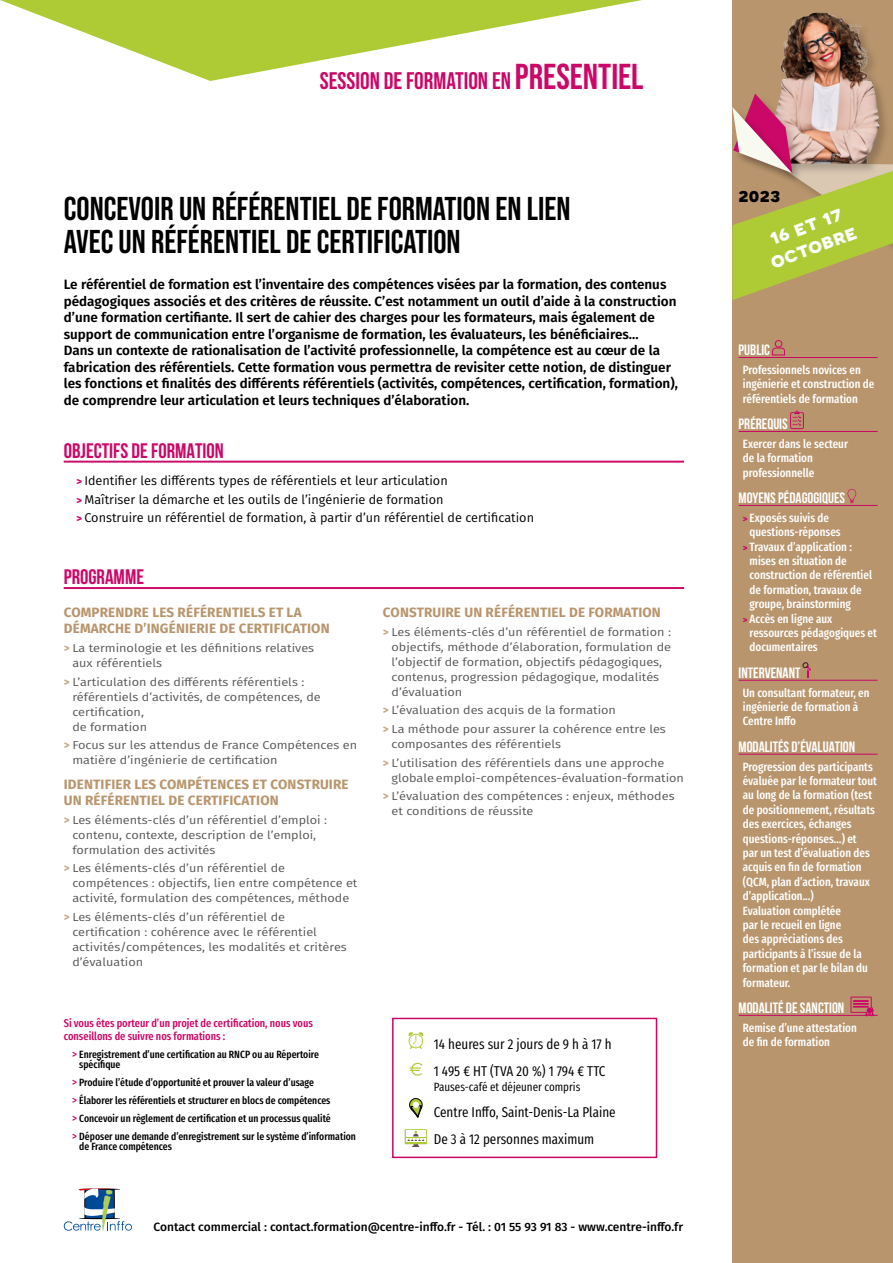
<style>
.page{position:relative;width:893px;height:1263px;background:#fff}
.page>*{position:absolute;margin:0;border:0;box-sizing:border-box;transform-origin:0 0}
.t1{font:33px/33px "Bebas Neue";color:#000}
.t2{font:24px "Bebas Neue";color:#cb0767}
.t3{font:700 21px "Bebas Neue";color:#cb0767}
.t4{font:700 21px/22.5px "Novecentosanswide";color:#fff;text-align:center}
.t5{font:700 19.5px "Novecentosanswide";color:#000}
.t6{font:700 15px "Bebas Neue";color:#fff}
.t7{font:14.25px/26.5px "Fira Sans Compressed";color:#000}
.t8{font:600 13.5px/16.5px "Fira Sans";color:#000}
.t9{font:700 13.5px/16.2px "Fira Sans";letter-spacing:.01em;color:#b8956d}
.t10{font:12.75px/18.6px "Fira Sans";color:#000}
.t11{font:500 12px/14.4px "Fira Sans Compressed";color:#fff}
.t12{font:500 12px "Fira Sans";color:#000}
.t13{font:12px "Fira Sans Compressed";color:#000}
.t14{font:11.55px/15px "Fira Sans";color:#575756;scale:1.11 1}
.t15{font:500 11.25px/13.5px "Fira Sans Compressed";color:#cb0767}
.t16{font:500 10.5px/17.7px "Fira Sans Compressed";color:#000}
.s1{font-size:36px}
.s2{font-weight:800;font-size:10.5px;color:#cb0767}
.s3{font-family:"Fira Sans Compressed";font-weight:800;color:#c5a988}
.s4{font-size:11.25px;color:#cb0767}
.s5{font-family:"Fira Sans";font-weight:800;font-size:9px;color:#cb0767}
</style>
<div class="page">
<div style="left:732px;top:0;width:161px;height:1263px;background:#b8956d"></div>
<hr style="left:64px;top:587px;width:620px;height:1px;background:#cb0767">
<hr style="left:64px;top:588px;width:620px;height:1px;background:#cb0767">
<hr style="left:64px;top:461px;width:620px;height:1px;background:#cb0767">
<hr style="left:64px;top:462px;width:620px;height:1px;background:#cb0767">
<hr style="left:739px;top:357px;width:139px;height:1px;background:#cb0767">
<hr style="left:739px;top:431px;width:139px;height:1px;background:#cb0767">
<hr style="left:739px;top:505px;width:139px;height:1px;background:#cb0767">
<hr style="left:739px;top:680px;width:139px;height:1px;background:#cb0767">
<hr style="left:739px;top:754px;width:139px;height:1px;background:#cb0767">
<hr style="left:739px;top:1015px;width:139px;height:1px;background:#cb0767">
<svg style="left:772px;top:348px;width:13px;height:7px"></svg>
<div style="left:775px;top:340px;width:7px;height:7px;border:1px solid #cb0767;border-radius:50%"></div>
<svg style="left:790px;top:410px;width:14px;height:19px"></svg>
<svg style="left:847px;top:489px;width:9px;height:14px"></svg>
<svg style="left:802px;top:662px;width:10px;height:16px"></svg>
<svg style="left:851px;top:997px;width:23px;height:19px"></svg>
<svg style="left:64px;top:1188px;width:68px;height:43px"></svg>
<svg style="left:0;top:0;width:642px;height:81px"></svg>
<div style="left:392px;top:1018px;width:265px;height:140px;border:2px solid #cb0767"></div>
<svg style="left:408px;top:1032px;width:16px;height:17px"></svg>
<svg style="left:409px;top:1063px;width:13px;height:13px"></svg>
<svg style="left:409px;top:1098px;width:14px;height:19px"></svg>
<svg style="left:412px;top:1101px;width:7px;height:7px"></svg>
<svg style="left:405px;top:1129px;width:22px;height:18px"></svg>
<div style="left:770px;top:11px;width:121px;height:164px;background:#000;opacity:.2"></div>
<img style="left:808px;top:12px;width:18px;height:4px">
<svg style="left:732px;top:94px;width:161px;height:206px"></svg>
<h2 class="t2" style="left:320px;top:67px;width:325px">SESSION DE FORMATION EN <span class="s1">PRESENTIEL</span></h2>
<h1 class="t1" style="left:64px;top:192px;width:508px">CONCEVOIR UN RÉFÉRENTIEL DE FORMATION EN LIEN<br>AVEC UN RÉFÉRENTIEL DE CERTIFICATION</h1>
<p class="t8" style="left:64px;top:276px;width:616px">Le référentiel de formation est l’inventaire des compétences visées par la formation, des contenus pédagogiques associés et des critères de réussite. C’est notamment un outil d’aide à la construction d’une formation certifiante. Il sert de cahier des charges pour les formateurs, mais également de support de communication entre l’organisme de formation, les évaluateurs, les bénéficiaires…<br>Dans un contexte de rationalisation de l’activité professionnelle, la compétence est au cœur de la fabrication des référentiels. Cette formation vous permettra de revisiter cette notion, de distinguer les fonctions et finalités des différents référentiels (activités, compétences, certification, formation), de comprendre leur articulation et leurs techniques d’élaboration.</p>
<h3 class="t3" style="left:64px;top:439px;width:162px">OBJECTIFS DE FORMATION</h3>
<p class="t10" style="left:77px;top:471px;width:459px"><span class="s2">&gt;</span> Identifier les différents types de référentiels et leur articulation<br><span class="s2">&gt;</span> Maîtriser la démarche et les outils de l’ingénierie de formation<br><span class="s2">&gt;</span> Construire un référentiel de formation, à partir d’un référentiel de certification</p>
<h3 class="t3" style="left:64px;top:566px;width:82px">PROGRAMME</h3>
<p class="t9" style="left:64px;top:603px;width:267px">COMPRENDRE LES RÉFÉRENTIELS ET LA<br>DÉMARCHE D’INGÉNIERIE DE CERTIFICATION</p>
<p class="t14" style="left:72px;top:640px;width:219px;text-indent:-9px"><span class="s3">&gt;</span> La terminologie et les définitions relatives aux référentiels</p>
<p class="t14" style="left:72px;top:674px;width:225px;text-indent:-9px"><span class="s3">&gt;</span> L’articulation des différents référentiels : référentiels d’activités, de compétences, de certification,<br>de formation</p>
<p class="t14" style="left:72px;top:737px;width:258px;text-indent:-9px"><span class="s3">&gt;</span> Focus sur les attendus de France Compétences en matière d’ingénierie de certification</p>
<p class="t9" style="left:64px;top:775px;width:286px">IDENTIFIER LES COMPÉTENCES ET CONSTRUIRE<br>UN RÉFÉRENTIEL DE CERTIFICATION</p>
<p class="t14" style="left:72px;top:812px;width:231px;text-indent:-9px"><span class="s3">&gt;</span> Les éléments-clés d’un référentiel d’emploi : contenu, contexte, description de l’emploi, formulation des activités</p>
<p class="t14" style="left:72px;top:861px;width:258px;text-indent:-9px"><span class="s3">&gt;</span> Les éléments-clés d’un référentiel de compétences : objectifs, lien entre compétence et activité, formulation des compétences, méthode</p>
<p class="t14" style="left:72px;top:909px;width:249px;text-indent:-9px"><span class="s3">&gt;</span> Les éléments-clés d’un référentiel de certification : cohérence avec le référentiel activités/compétences, les modalités et critères d’évaluation</p>
<p class="t15" style="left:64px;top:1015px;width:251px">Si vous êtes porteur d’un projet de certification, nous vous conseillons de suivre nos formations :</p>
<p class="t16" style="left:79px;top:1048px;width:241px;line-height:10.5px;text-indent:-7px"><span class="s4">&gt;</span> Enregistrement d’une certification au RNCP ou au Répertoire spécifique</p>
<p class="t16" style="left:72px;top:1073px;width:285px"><span class="s4">&gt;</span> Produire l’étude d’opportunité et prouver la valeur d’usage<br><span class="s4">&gt;</span> Élaborer les référentiels et structurer en blocs de compétences<br><span class="s4">&gt;</span> Concevoir un règlement de certification et un processus qualité<br><span class="s4">&gt;</span> Déposer une demande d’enregistrement sur le système d’information</p>
<p class="t16" style="left:79px;top:1137px;width:94px">de France compétences</p>
<p class="t9" style="left:383px;top:603px;width:279px">CONSTRUIRE UN RÉFÉRENTIEL DE FORMATION</p>
<p class="t14" style="left:391px;top:624px;width:253px;text-indent:-9px"><span class="s3">&gt;</span> Les éléments-clés d’un référentiel de formation : objectifs, méthode d’élaboration, formulation de l’objectif de formation, objectifs pédagogiques, contenus, progression pédagogique, modalités d’évaluation</p>
<p class="t14" style="left:383px;top:701px;width:256px;line-height:18.6px"><span class="s3">&gt;</span> L’évaluation des acquis de la formation<br><span class="s3">&gt;</span> La méthode pour assurer la cohérence entre les</p>
<p class="t14" style="left:383px;top:734px;width:255px;line-height:18.6px;text-indent:9px">composantes des référentiels<br><span class="s3">&gt;</span> L’utilisation des référentiels dans une approche</p>
<p class="t14" style="left:383px;top:768px;width:273px;line-height:18.6px;text-indent:9px">globale emploi-compétences-évaluation-formation <span class="s3">&gt;</span> L’évaluation des compétences : enjeux, méthodes</p>
<p class="t14" style="left:391px;top:803px;width:129px">et conditions de réussite</p>
<p class="t7" style="left:434px;top:1030px;width:179px">14 heures sur 2 jours de 9 h à 17 h<br>1 495 € HT (TVA 20 %) 1 794 € TTC</p>
<p class="t13" style="left:434px;top:1077px;width:148px">Pauses-café et déjeuner compris</p>
<p class="t7" style="left:434px;top:1098px;width:183px">Centre Inffo, Saint-Denis-La Plaine<br>De 3 à 12 personnes maximum</p>
<p class="t12" style="left:154px;top:1217px;width:531px">Contact commercial : contact.formation@centre-inffo.fr - Tél. : 01 55 93 91 83 - www.centre-inffo.fr</p>
<h3 class="t5" style="left:739px;top:183px;width:43px">2023</h3>
<h3 class="t4" style="left:759px;top:230px;width:92px;rotate:-20deg">16 et 17 octobre</h3>
<p class="t6" style="left:739px;top:342px;width:33px">PUBLIC</p>
<p class="t11" style="left:743px;top:362px;width:133px">Professionnels novices en ingénierie et construction de référentiels de formation</p>
<p class="t6" style="left:739px;top:416px;width:51px">PRÉREQUIS</p>
<p class="t11" style="left:743px;top:436px;width:107px">Exercer dans le secteur de la formation professionnelle</p>
<p class="t6" style="left:739px;top:490px;width:108px">MOYENS PÉDAGOGIQUES</p>
<p class="t11" style="left:743px;top:510px;width:88px"><span class="s5">&gt;</span> Exposés suivis de</p>
<p class="t11" style="left:750px;top:524px;width:93px">questions-réponses</p>
<p class="t11" style="left:743px;top:539px;width:111px"><span class="s5">&gt;</span> Travaux d’application :</p>
<p class="t11" style="left:750px;top:553px;width:99px">mises en situation de</p>
<p class="t11" style="left:750px;top:567px;width:124px">construction de référentiel</p>
<p class="t11" style="left:750px;top:582px;width:114px">de formation, travaux de</p>
<p class="t11" style="left:750px;top:596px;width:103px">groupe, brainstorming</p>
<p class="t11" style="left:743px;top:611px;width:91px"><span class="s5">&gt;</span> Accès en ligne aux</p>
<p class="t11" style="left:750px;top:625px;width:129px">ressources pédagogiques et</p>
<p class="t11" style="left:750px;top:639px;width:70px">documentaires</p>
<p class="t6" style="left:739px;top:664px;width:63px">INTERVENANT</p>
<p class="t11" style="left:743px;top:684px;width:128px">Un consultant formateur, en ingénierie de formation à<br>Centre Inffo</p>
<p class="t6" style="left:739px;top:738px;width:118px">MODALITÉS D’ÉVALUATION</p>
<p class="t11" style="left:743px;top:758px;width:136px">Progression des participants évaluée par le formateur tout au long de la formation (test de positionnement, résultats des exercices, échanges questions-réponses…) et<br>par un test d’évaluation des acquis en fin de formation (QCM, plan d’action, travaux d’application...)<br>Evaluation complétée<br>par le recueil en ligne<br>des appréciations des participants à l’issue de la formation et par le bilan du formateur.</p>
<p class="t6" style="left:739px;top:1000px;width:107px">MODALITÉ DE SANCTION</p>
<p class="t11" style="left:743px;top:1020px;width:116px">Remise d’une attestation de fin de formation</p>
</div>
